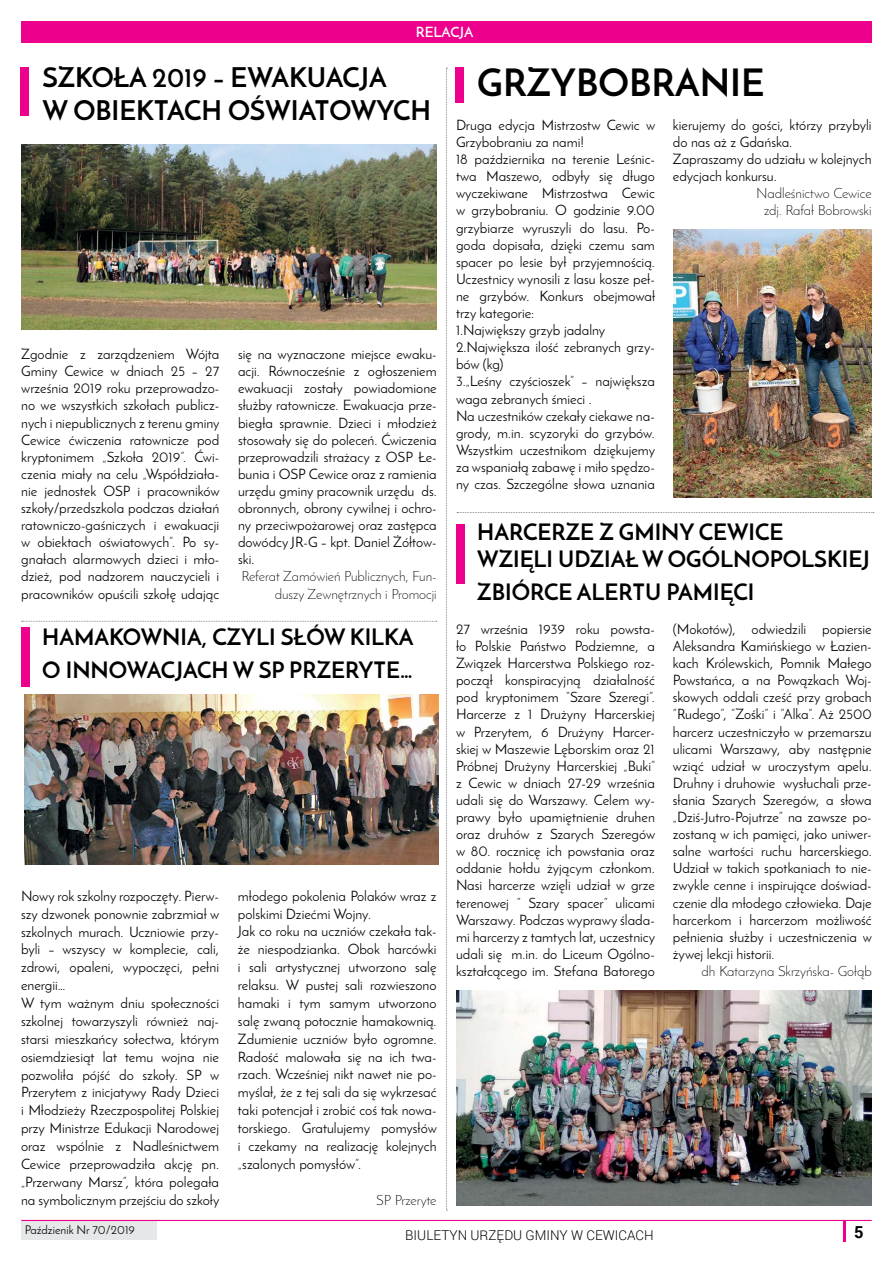
<style>
.page{position:relative;width:893px;height:1263px;background:#fff}
.page>*{position:absolute;margin:0;border:0;box-sizing:border-box;transform-origin:0 0}
.t1{font:700 37.5px "Josefin Sans";color:#000}
.t2{font:700 27px/32.4px "Josefin Sans";letter-spacing:.13em;color:#000}
.t3{font:700 22.5px/27px "Josefin Sans";color:#000}
.t4{font:700 22.5px/33.2px "Josefin Sans";letter-spacing:.19em;color:#000;text-align:right}
.t5{font:700 16.5px "Roboto";color:#000}
.t6{font:14.25px/17.1px "Josefin Sans";color:#000;text-align:justify}
.t7{font:300 14.25px/17.1px "Josefin Sans";color:#000;text-align:right}
.t8{font:600 14.25px "Josefin Sans";color:#fff}
.t9{font:300 13.5px "Roboto";color:#000}
.t10{font:12px "Josefin Sans";color:#000}
</style>
<div class="page">
<div style="left:21px;top:1220px;width:135px;height:19px;background:#e6e7e8"></div>
<hr style="left:21px;top:1220px;width:851px;height:1px;background:#ec008c">
<hr style="left:843px;top:1220px;width:3px;height:22px;background:#ec008c">
<div style="left:456px;top:524px;width:9px;height:60px;background:#ec008c"></div>
<div style="left:21px;top:67px;width:8px;height:49px;background:#ec008c"></div>
<div style="left:21px;top:628px;width:9px;height:59px;background:#ec008c"></div>
<svg style="left:446px;top:68px;width:1px;height:1143px"></svg>
<img style="left:21px;top:145px;width:415px;height:185px">
<img style="left:673px;top:230px;width:199px;height:267px">
<img style="left:25px;top:695px;width:414px;height:169px">
<img style="left:456px;top:991px;width:416px;height:214px">
<svg style="left:22px;top:621px;width:415px;height:1px"></svg>
<svg style="left:457px;top:512px;width:417px;height:1px"></svg>
<div style="left:455px;top:68px;width:8px;height:35px;background:#ec008c"></div>
<div style="left:21px;top:21px;width:851px;height:21px;background:#ec008c"></div>
<p class="t8" style="left:416px;top:23px;width:59px">RELACJA</p>
<h2 class="t2" style="left:43px;top:61px;width:384px">SZ KOŁA 2019 – EWAKUACJA<br>W OBIEKTAC H OŚW IATOWYC H</h2>
<p class="t6" style="left:21px;top:345px;width:200px">Zgodnie z zarządzeniem Wójta Gminy Cewice w dniach 25 – 27 września 2019 roku przeprowadzo&shy;no we wszystkich szkołach publicz&shy;nych i niepublicznych z terenu gminy Cewice ćwiczenia ratownicze pod kryptonimem „Szkoła 2019”. Ćwi&shy;czenia miały na celu „Współdziała&shy;nie jednostek OSP i pracowników szkoły/przedszkola podczas działań ratowniczo-gaśniczych i ewakuacji w obiektach oświatowych”. Po sy&shy;gnałach alarmowych dzieci i mło&shy;dzież, pod nadzorem nauczycieli i pracowników opuścili szkołę udając</p>
<p class="t6" style="left:238px;top:345px;width:200px">się na wyznaczone miejsce ewaku&shy;acji. Równocześnie z ogłoszeniem ewakuacji zostały powiadomione służby ratownicze. Ewakuacja prze&shy;biegła sprawnie. Dzieci i młodzież stosowały się do poleceń. Ćwiczenia przeprowadzili strażacy z OSP Łe&shy;bunia i OSP Cewice oraz z ramienia urzędu gminy pracownik urzędu ds. obronnych, obrony cywilnej i ochro&shy;ny przeciwpożarowej oraz zastępca dowódcy JR-G – kpt. Daniel Żółtow&shy;ski.</p>
<p class="t7" style="left:241px;top:568px;width:197px">Referat Zamówień Publicznych, Fun&shy;duszy Zewnętrznych i Promocji</p>
<h3 class="t3" style="left:42px;top:623px;width:200px">HAMAKOWNIA, CZYL</h3>
<h3 class="t4" style="left:42px;top:620px;width:373px">I SŁÓW KIL KA<br>O INNOWACJACH W SP PRZERYTE…</h3>
<p class="t6" style="left:21px;top:887px;width:200px;line-height:17.9px;text-align:left">Nowy rok szkolny rozpoczęty. Pierw&shy;szy dzwonek ponownie zabrzmiał w szkolnych murach. Uczniowie przy&shy;byli – wszyscy w komplecie, cali, zdrowi, opaleni, wypoczęci, pełni energii…<br>W tym ważnym dniu społeczności szkolnej towarzyszyli również naj&shy;starsi mieszkańcy sołectwa, którym osiemdziesiąt lat temu wojna nie pozwoliła pójść do szkoły. SP w Przerytem z inicjatywy Rady Dzieci i Młodzieży Rzeczpospolitej Polskiej przy Ministrze Edukacji Narodowej oraz wspólnie z Nadleśnictwem Cewice przeprowadziła akcję pn. „Przerwany Marsz”, która polegała na symbolicznym przejściu do szkoły</p>
<p class="t6" style="left:238px;top:887px;width:200px;line-height:17.9px;text-align:left">młodego pokolenia Polaków wraz z polskimi Dziećmi Wojny.<br>Jak co roku na uczniów czekała tak&shy;że niespodzianka. Obok harcówki i sali artystycznej utworzono salę relaksu. W pustej sali rozwieszono hamaki i tym samym utworzono salę zwaną potocznie hamakownią.<br>Zdumienie uczniów było ogromne.<br>Radość malowała się na ich twa&shy;rzach. Wcześniej nikt nawet nie po&shy;myślał, że z tej sali da się wykrzesać taki potencjał i zrobić coś tak nowa&shy;torskiego. Gratulujemy pomysłów i czekamy na realizację kolejnych „szalonych pomysłów”.</p>
<p class="t7" style="left:376px;top:1191px;width:62px">SP Przeryte</p>
<h1 class="t1" style="left:477px;top:59px;width:123px">GRZYBOBRANIE</h1>
<p class="t6" style="left:456px;top:116px;width:201px;text-align:left">Druga edycja Mistrzostw Cewic w<br>Grzybobraniu za nami!<br>18 października na terenie Leśnic&shy;twa Maszewo, odbyły się długo wyczekiwane Mistrzostwa Cewic w grzybobraniu. O godzinie 9.00 grzybiarze wyruszyli do lasu. Po&shy;goda dopisała, dzięki czemu sam spacer po lesie był przyjemnością.<br>Uczestnicy wynosili z lasu kosze peł&shy;ne grzybów. Konkurs obejmował trzy kategorie:<br>1.Największy grzyb jadalny<br>2.Największa ilość zebranych grzy&shy;bów (kg)<br>3.„Leśny czyścioszek” – największa waga zebranych śmieci .<br>Na uczestników czekały ciekawe na&shy;grody, m.in. scyzoryki do grzybów.<br>Wszystkim uczestnikom dziękujemy za wspaniałą zabawę i miło spędzo&shy;ny czas. Szczególne słowa uznania</p>
<p class="t6" style="left:673px;top:116px;width:200px;text-align:left">kierujemy do gości, którzy przybyli do nas aż z Gdańska.<br>Zapraszamy do udziału w kolejnych edycjach konkursu.</p>
<p class="t7" style="left:756px;top:185px;width:117px;text-align:center">Nadleśnictwo Cewice zdj. Rafał Bobrowski</p>
<h3 class="t3" style="left:477px;top:519px;width:274px;text-indent:89px">ZE Z GMINY CEWICE<br>WZI ĘLI UDZIAŁ W OGÓLNOPO</h3>
<h3 class="t3" style="left:477px;top:519px;width:33px">HARCER</h3>
<h3 class="t3" style="left:801px;top:546px;width:25px">LSKIEJ</h3>
<h3 class="t3" style="left:477px;top:578px;width:67px">ZBIÓRCE</h3>
<h3 class="t3" style="left:577px;top:578px;width:167px">ALERTU PAMI ĘCI</h3>
<p class="t6" style="left:456px;top:620px;width:201px">27 września 1939 roku powsta&shy;ło Polskie Państwo Podziemne, a Związek Harcerstwa Polskiego roz&shy;począł konspiracyjną działalność pod kryptonimem “Szare Szeregi”.<br>Harcerze z 1 Drużyny Harcerskiej w Przerytem, 6 Drużyny Harcer&shy;skiej w Maszewie Lęborskim oraz 21<br>Próbnej Drużyny Harcerskiej „Buki” z Cewic w dniach 27-29 września udali się do Warszawy. Celem wy&shy;prawy było upamiętnienie druhen oraz druhów z Szarych Szeregów w 80. rocznicę ich powstania oraz oddanie hołdu żyjącym członkom.<br>Nasi harcerze wzięli udział w grze terenowej ” Szary spacer” ulicami Warszawy. Podczas wyprawy ślada&shy;mi harcerzy z tamtych lat, uczestnicy udali się m.in. do Liceum Ogólno&shy;kształcącego im. Stefana Batorego</p>
<p class="t6" style="left:673px;top:620px;width:201px">(Mokotów), odwiedzili popiersie Aleksandra Kamińskiego w Łazien&shy;kach Królewskich, Pomnik Małego Powstańca, a na Powązkach Woj&shy;skowych oddali cześć przy grobach ”Rudego”, ”Zośki” i ”Alka”. Aż 2500 harcerz uczestniczyło w przemarszu ulicami Warszawy, aby następnie wziąć udział w uroczystym apelu.<br>Druhny i druhowie wysłuchali prze&shy;słania Szarych Szeregów, a słowa „Dziś-Jutro-Pojutrze” na zawsze po&shy;zostaną w ich pamięci, jako uniwer&shy;salne wartości ruchu harcerskiego.<br>Udział w takich spotkaniach to nie&shy;zwykle cenne i inspirujące doświad&shy;czenie dla młodego człowieka. Daje harcerkom i harcerzom możliwość pełnienia służby i uczestniczenia w żywej lekcji historii.</p>
<p class="t7" style="left:701px;top:962px;width:172px">dh Katarzyna Skrzyńska- Gołąb</p>
<p class="t10" style="left:25px;top:1222px;width:112px">Paździenik Nr 70/2019</p>
<p class="t5" style="left:854px;top:1220px;width:11px">5</p>
<p class="t9" style="left:405px;top:1226px;width:250px">BIULETYN URZĘDU GMINY W CEWICACH</p>
</div>
